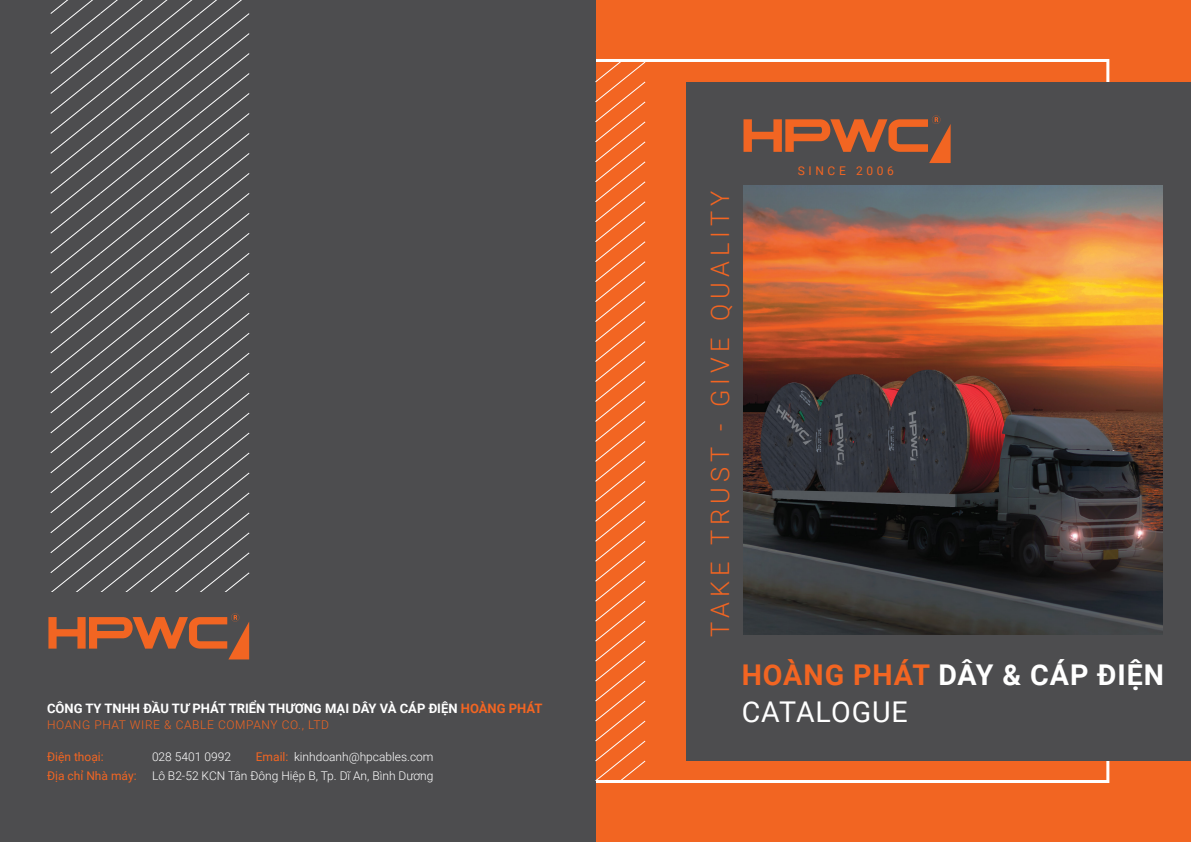
<style>
.page{position:relative;width:1191px;height:842px;background:#fff}
.page>*{position:absolute;margin:0;border:0;box-sizing:border-box;transform-origin:0 0}
.t1{font:700 28.6px/37px "Roboto";letter-spacing:.035em;color:#fff}
.t2{font:300 25.4px "Roboto";letter-spacing:.2em;color:#f26522}
.t3{font:700 13px "Roboto";color:#fff}
.t4{font:300 12px "Roboto";color:#fff}
.t5{font:300 12px "Roboto";letter-spacing:.05em;color:#f26522}
.t6{font:12px "Roboto";color:#f26522}
.t7{font:12px "Roboto";letter-spacing:.3em;color:#f26522}
.s1{color:#f26522}
.s2{font-weight:400}
</style>
<div class="page">
<div style="left:595px;top:0;width:596px;height:842px;background:#f26522"></div>
<svg style="left:595px;top:59px;width:514px;height:724px"></svg>
<div style="left:0;top:0;width:595px;height:842px;background:#4d4d4f"></div>
<svg style="left:48px;top:613px;width:201px;height:46px"></svg>
<div style="left:686px;top:82px;width:505px;height:678px;background:#4d4d4f"></div>
<svg style="left:743px;top:115px;width:207px;height:48px"></svg>
<svg style="left:595px;top:62px;width:50px;height:718px"></svg>
<svg style="left:51px;top:0;width:198px;height:592px"></svg>
<img style="left:743px;top:186px;width:419px;height:448px">
<p class="t3" style="left:47px;top:699px;width:497px">CÔNG TY TNHH ĐẦU TƯ PHÁT TRIỂN THƯƠNG MẠI DÂY VÀ CÁP ĐIỆN <span class="s1">HOÀNG PHÁT</span></p>
<p class="t5" style="left:47px;top:716px;width:283px">HOANG PHAT WIRE &amp; CABLE COMPANY CO., LTD</p>
<p class="t4" style="left:152px;top:748px;width:80px">028 5401 0992</p>
<p class="t4" style="left:294px;top:748px;width:141px">kinhdoanh@hpcables.com</p>
<p class="t6" style="left:47px;top:767px;width:91px">Địa chỉ Nhà máy:</p>
<p class="t4" style="left:152px;top:768px;width:283px">Lô B2-52 KCN Tân Đông Hiệp B, Tp. Dĩ An, Bình Dương</p>
<p class="t6" style="left:47px;top:748px;width:58px">Điện thoại:</p>
<p class="t6" style="left:256px;top:748px;width:34px">Email:</p>
<h2 class="t2" style="left:702px;top:637px;width:448px;rotate:-90deg">TAKE TRUST - GIVE QUALITY</h2>
<p class="t7" style="left:798px;top:163px;width:97px">SINCE 2006</p>
<h1 class="t1" style="left:741px;top:655px;width:424px"><span class="s1">HOÀNG PHÁT</span> DÂY &amp; CÁP ĐIỆN<br><span class="s2">CATALOGUE</span></h1>
</div>
